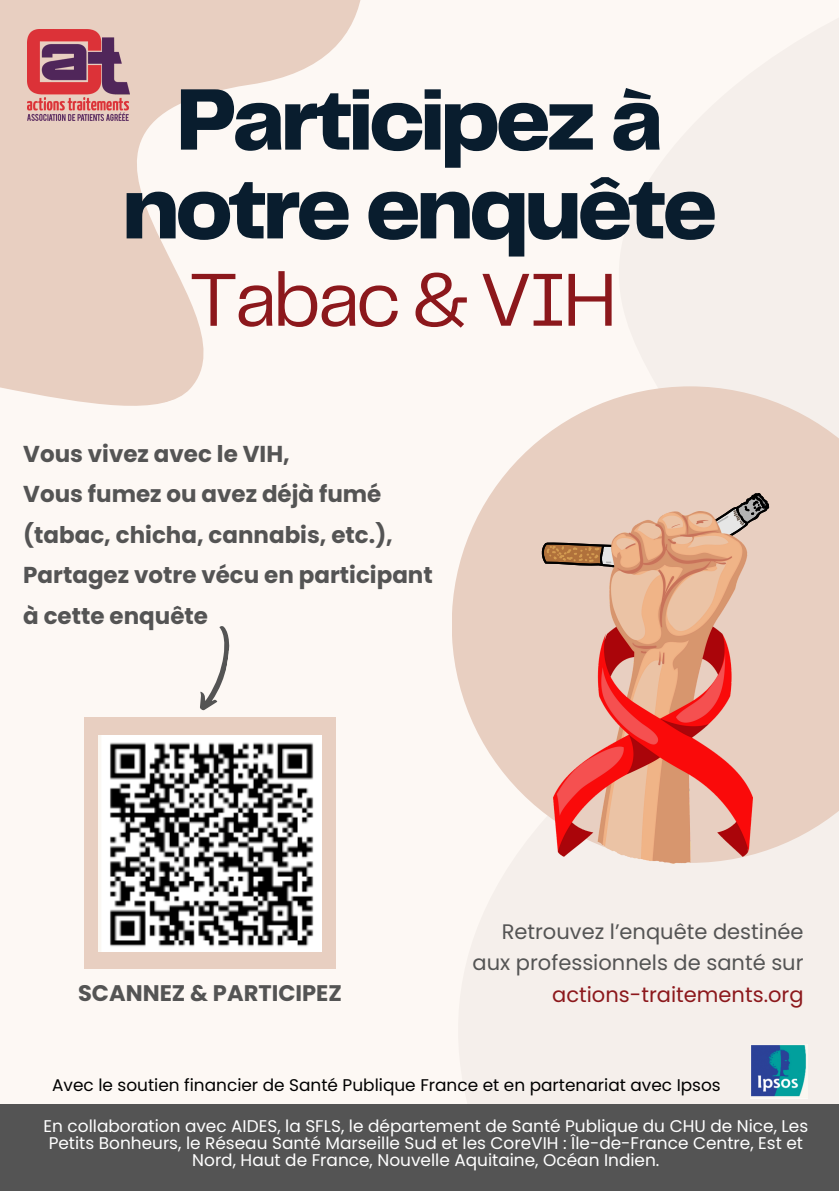
<style>
.page{position:relative;width:839px;height:1191px;background:#fff}
.page>*{position:absolute;margin:0;border:0;box-sizing:border-box;transform-origin:0 0}
.t1{font:800 90.6px/88.8px "Telegraf";letter-spacing:-.05em;color:#091d2e;text-align:center}
.t2{font:78px "Telegraf";letter-spacing:-.05em;color:#8c181c}
.t3{font:700 23px/40.4px "Poppins";color:#545454}
.t4{font:700 22.6px "Poppins";color:#545454}
.t5{font:21px/31.6px "Poppins";color:#545454;text-align:right}
.t6{font:17px/17px "Poppins";color:#fff;text-align:center}
.t7{font:17px "Poppins";color:#000}
.s1{color:#8c181c}
</style>
<div class="page">
<div style="left:0;top:0;width:838px;height:1191px;background:#fdf8f4"></div>
<svg style="left:0;top:0;width:361px;height:406px;fill:#e8cfc1"></svg>
<svg style="left:452px;top:386px;width:386px;height:469px;fill:#e8cfc1"></svg>
<svg style="left:673px;top:491px;width:106px;height:85px;background:#d2bcb0"></svg>
<svg style="left:536px;top:512px;width:17px;height:100px;background:#d8bead"></svg>
<img style="left:553px;top:512px;width:199px;height:352px">
<svg style="left:200px;top:626px;width:30px;height:85px"></svg>
<div style="left:84px;top:717px;width:252px;height:252px;background:#e8cfc1"></div>
<img style="left:98px;top:735px;width:223px;height:217px">
<div style="left:0;top:1104px;width:838px;height:87px;background:#545454"></div>
<img style="left:751px;top:1045px;width:55px;height:52px">
<img style="left:27px;top:29px;width:102px;height:92px">
<p class="t1" style="left:122px;top:80px;width:597px">Participez à notre enquête</p>
<h1 class="t2" style="left:189px;top:266px;width:429px">Tabac &amp; VIH</h1>
<p class="t3" style="left:23px;top:434px;width:411px">Vous vivez avec le VIH,<br>Vous fumez ou avez déjà fumé (tabac, chicha, cannabis, etc.),<br>Partagez votre vécu en participant à cette enquête</p>
<p class="t4" style="left:78px;top:978px;width:265px">SCANNEZ &amp; PARTICIPEZ</p>
<h2 class="t5" style="left:472px;top:916px;width:332px">Retrouvez l’enquête destinée aux professionnels de santé sur <span class="s1">actions-traitements.org</span></h2>
<p class="t7" style="left:52px;top:1073px;width:670px">Avec le soutien financier de Santé Publique France et en partenariat avec Ipsos</p>
<p class="t6" style="left:44px;top:1118px;width:766px">En collaboration avec AIDES, la SFLS, le département de Santé Publique du CHU de Nice, Les<br>Petits Bonheurs, le Réseau Santé Marseille Sud et les CoreVIH : Île-de-France Centre, Est et<br>Nord, Haut de France, Nouvelle Aquitaine, Océan Indien.</p>
</div>
